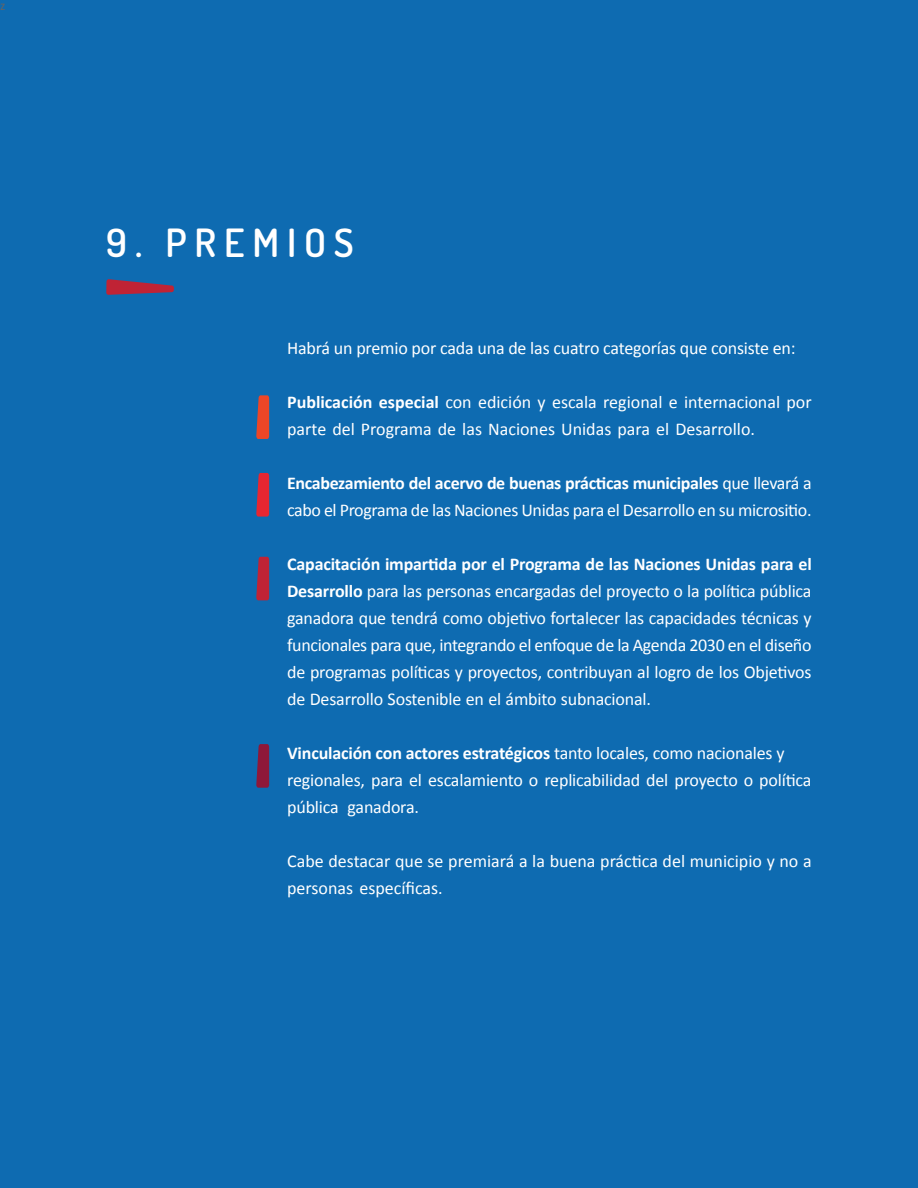
<style>
.page{position:relative;width:918px;height:1188px;background:#0e6bb1}
.page>*{position:absolute;margin:0;border:0;box-sizing:border-box;transform-origin:0 0}
.t1{font:600 39px "Dosis";letter-spacing:.2em;color:#fff}
.t2{font:18px/27px "Calibri";letter-spacing:-.01em;color:#fff}
.t3{font:13.5px "Calibri";color:#636466}
.s1{font-weight:700}
</style>
<div class="page">
<svg style="left:106px;top:279px;width:68px;height:16px"></svg>
<svg style="left:256px;top:395px;width:13px;height:44px"></svg>
<svg style="left:256px;top:473px;width:13px;height:44px"></svg>
<svg style="left:256px;top:557px;width:13px;height:43px"></svg>
<svg style="left:256px;top:744px;width:13px;height:44px"></svg>
<p class="t3" style="left:0;top:-3px;width:7px">z</p>
<h1 class="t1" style="left:106px;top:217px;width:249px">9. PREMIOS</h1>
<p class="t2" style="left:287px;top:334px;width:510px">Habrá un premio por cada una de las cuatro categorías que consiste en:</p>
<p class="t2" style="left:287px;top:388px;width:526px"><span class="s1">Publicación especial</span> con edición y escala regional e internacional por parte del Programa de las Naciones Unidas para el Desarrollo.</p>
<p class="t2" style="left:287px;top:469px;width:526px"><span class="s1">Encabezamiento del acervo de buenas prácticas municipales</span> que llevará a cabo el Programa de las Naciones Unidas para el Desarrollo en su micrositio.</p>
<p class="t2" style="left:287px;top:550px;width:526px;text-align:justify"><span class="s1">Capacitación impartida por el Programa de las Naciones Unidas para el Desarrollo</span> para las personas encargadas del proyecto o la política pública ganadora que tendrá como objetivo fortalecer las capacidades técnicas y funcionales para que, integrando el enfoque de la Agenda 2030 en el diseño de programas políticas y proyectos, contribuyan al logro de los Objetivos de Desarrollo Sostenible en el ámbito subnacional.</p>
<p class="t2" style="left:287px;top:739px;width:526px"><span class="s1">Vinculación con actores estratégicos</span> tanto locales, como nacionales y regionales, para el escalamiento o replicabilidad del proyecto o política pública ganadora.</p>
<p class="t2" style="left:287px;top:847px;width:526px">Cabe destacar que se premiará a la buena práctica del municipio y no a personas específicas.</p>
</div>
